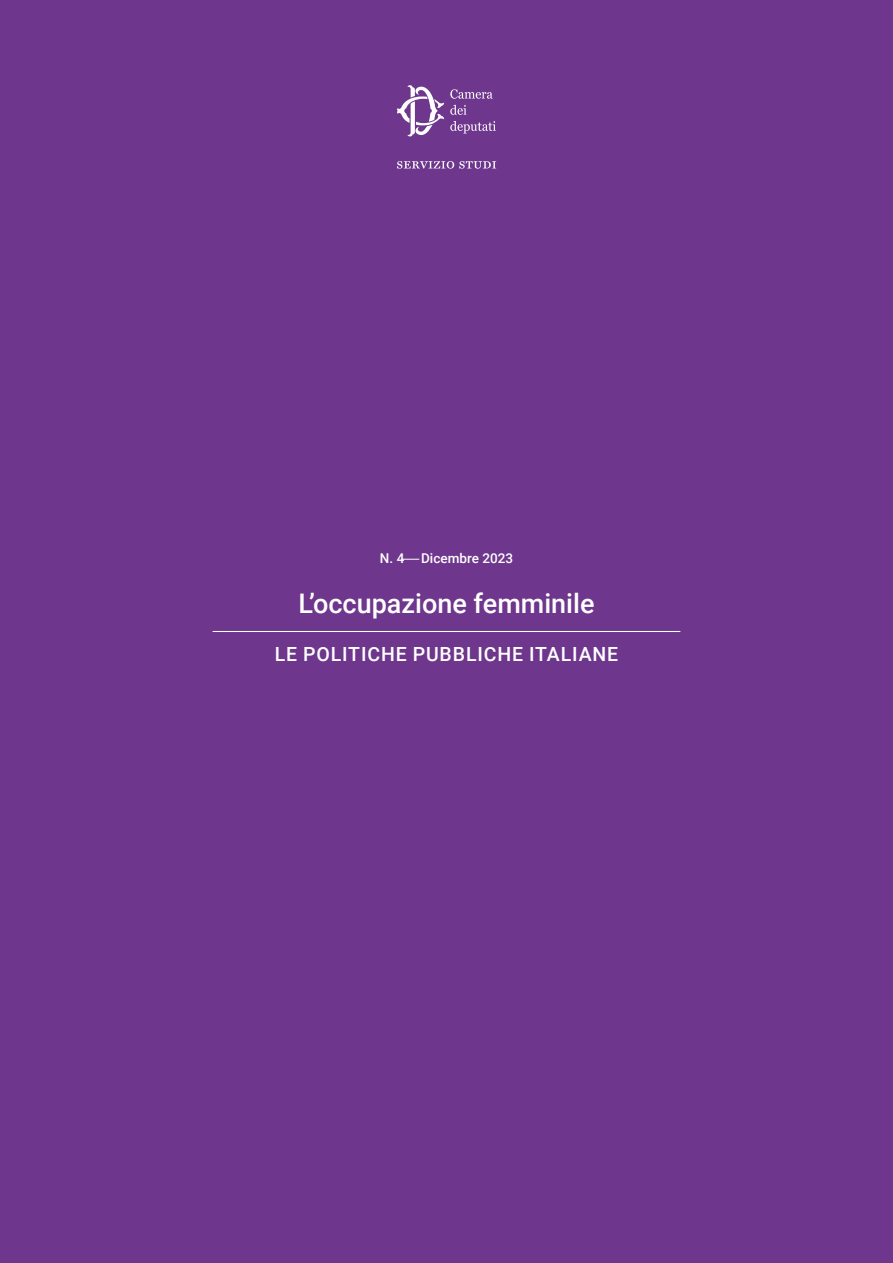
<style>
.page{position:relative;width:893px;height:1263px;background:#6e368c}
.page>*{position:absolute;margin:0;border:0;box-sizing:border-box;transform-origin:0 0}
.t1{font:500 27px "Roboto";color:#fff}
.t2{font:500 19.5px "Roboto";letter-spacing:.045em;color:#fff}
.t3{font:500 13.5px "Roboto";color:#fff}
</style>
<div class="page">
<svg style="left:401px;top:559px;width:18px;height:1px"></svg>
<hr style="left:213px;top:631px;width:467px;height:1px;background:#fff">
<svg style="left:397px;top:85px;width:47px;height:51px"></svg>
<svg style="left:450px;top:89px;width:43px;height:10px"></svg>
<svg style="left:450px;top:105px;width:16px;height:10px"></svg>
<svg style="left:450px;top:121px;width:46px;height:12px"></svg>
<svg style="left:397px;top:161px;width:99px;height:8px"></svg>
<p class="t3" style="left:380px;top:549px;width:135px">N. 4 Dicembre 2023</p>
<h1 class="t1" style="left:298px;top:584px;width:298px">L’occupazione femminile</h1>
<p class="t2" style="left:275px;top:640px;width:345px">LE POLITICHE PUBBLICHE ITALIANE</p>
</div>
